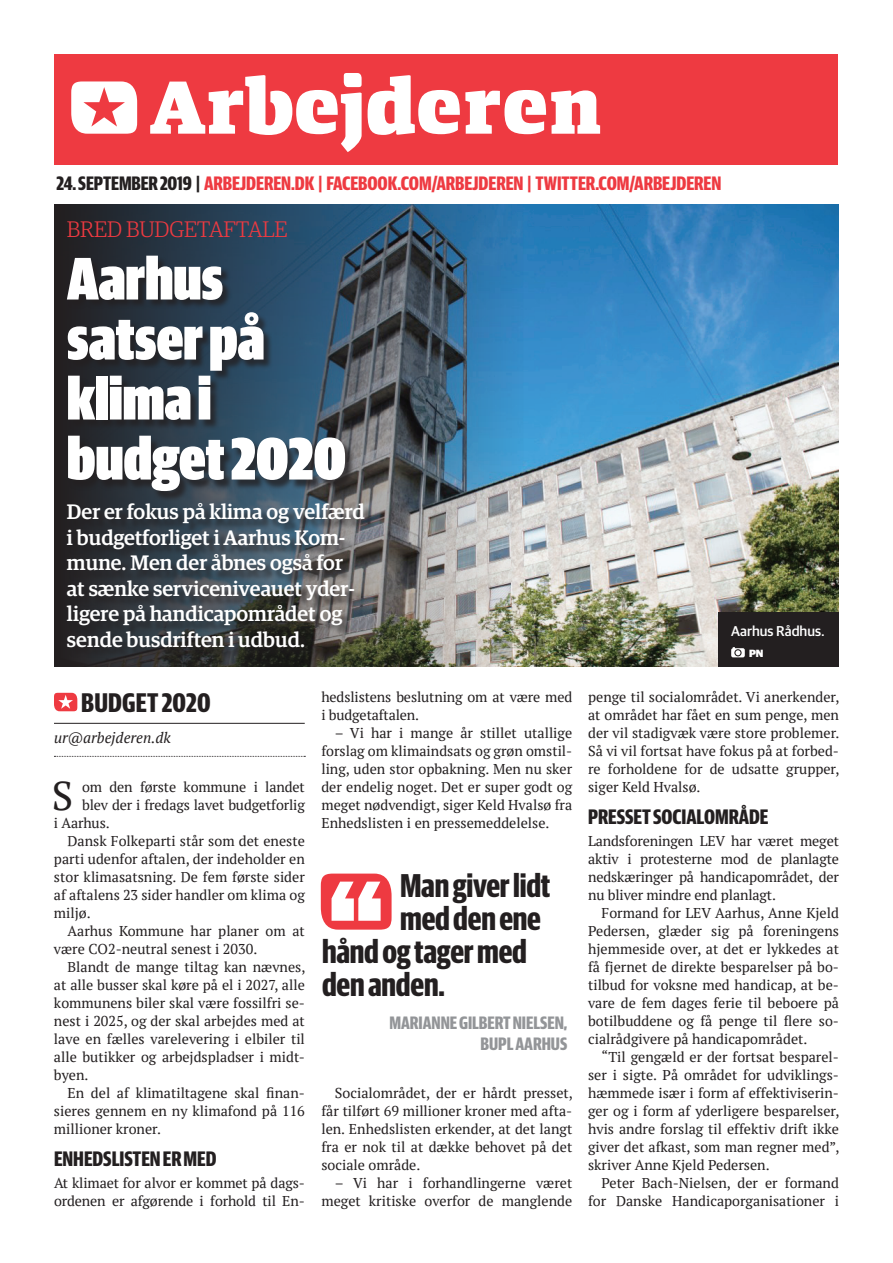
<style>
.page{position:relative;width:893px;height:1263px;background:#fff}
.page>*{position:absolute;margin:0;border:0;box-sizing:border-box;transform-origin:0 0}
.t1{font:900 60px/60px "Guardian Sans X Cond";color:#fff}
.t2{font:39.9px "PT Serif";color:#231f20}
.t3{font:700 33px "Guardian Sans X Cond";letter-spacing:-.005em;color:#231f20}
.t4{font:700 27px "Guardian Sans X Cond";letter-spacing:.01em;color:#231f20}
.t5{font:300 22.5px "Guardian Egyp";letter-spacing:-.005em;color:#ee3a41}
.t6{font:500 21px/25.5px "Guardian Egyp";color:#fff}
.t7{font:700 21px "Guardian Sans X Cond";color:#231f20}
.t8{font:700 19.5px "Guardian Sans X Cond";letter-spacing:-.005em;color:#ee3a41}
.t9{font:700 18px "Guardian Sans X Cond";color:#939598}
.t10{font:italic 15px "PT Serif";color:#231f20}
.t11{font:14.25px/18px "PT Serif";color:#231f20;text-align:justify}
.t12{font:500 14.25px "Guardian Sans";color:#fff}
.t13{font:900 10.5px "Guardian Sans";color:#fff}
.s1{color:#231f20}
</style>
<div class="page">
<img style="left:523px;top:204px;width:316px;height:463px">
<img style="left:54px;top:204px;width:469px;height:463px">
<div style="left:68px;top:257px;width:288px;height:245px;background:#231f20;opacity:.75"></div>
<div style="left:68px;top:505px;width:307px;height:153px;background:#231f20;opacity:.75"></div>
<div style="left:718px;top:613px;width:121px;height:54px;background:#231f20"></div>
<svg style="left:731px;top:647px;width:14px;height:10px"></svg>
<div style="left:54px;top:54px;width:783px;height:110px;background:#ee3a41"></div>
<svg style="left:71px;top:81px;width:66px;height:53px"></svg>
<svg style="left:368px;top:75px;width:232px;height:60px"></svg>
<svg style="left:150px;top:73px;width:212px;height:79px"></svg>
<svg style="left:321px;top:873px;width:71px;height:57px"></svg>
<hr style="left:54px;top:723px;width:251px;height:1px;background:#231f20">
<svg style="left:54px;top:756px;width:251px;height:1px"></svg>
<svg style="left:54px;top:693px;width:23px;height:18px"></svg>
<h3 class="t8" style="left:56px;top:169px;width:666px"><span class="s1">24. SEPTEMBER 2019 |</span> ARBEJDEREN.DK | FACEBOOK.COM/ARBEJDEREN | TWITTER.COM/ARBEJDEREN</h3>
<h3 class="t5" style="left:67px;top:214px;width:222px">BRED BUDGETAFTALE</h3>
<h1 class="t1" style="left:67px;top:244px;width:281px">Aarhus satser på klima i budget 2020</h1>
<h3 class="t6" style="left:67px;top:498px;width:299px">Der er fokus på klima og velfærd i budgetforliget i Aarhus Kom&shy;mune. Men der åbnes også for at sænke serviceniveauet yder&shy;ligere på handicapområdet og sende busdriften i udbud.</h3>
<p class="t12" style="left:731px;top:620px;width:95px">Aarhus Rådhus.</p>
<p class="t13" style="left:749px;top:645px;width:16px">PN</p>
<h3 class="t4" style="left:81px;top:683px;width:131px">BUDGET 2020</h3>
<p class="t11" style="left:588px;top:688px;width:253px">penge til socialområdet. Vi anerkender, at området har fået en sum penge, men der vil stadigvæk være store problemer.<br>Så vi vil fortsat have fokus på at forbed&shy;re forholdene for de udsatte grupper, siger Keld Hvalsø.</p>
<h3 class="t7" style="left:588px;top:801px;width:182px">PRESSET SOCIALOMRÅDE</h3>
<p class="t11" style="left:588px;top:832px;width:252px">Landsforeningen LEV har været meget aktiv i protesterne mod de planlagte nedskæringer på handicapområdet, der nu bliver mindre end planlagt.</p>
<p class="t11" style="left:588px;top:904px;width:252px;text-indent:13px">Formand for LEV Aarhus, Anne Kjeld Pedersen, glæder sig på foreningens hjemmeside over, at det er lykkedes at få fjernet de direkte besparelser på bo&shy;tilbud for voksne med handicap, at be&shy;vare de fem dages ferie til beboere på botilbuddene og få penge til flere so&shy;cialrådgivere på handicapområdet.</p>
<p class="t11" style="left:588px;top:1048px;width:253px;text-indent:13px">“Til gengæld er der fortsat besparel&shy;ser i sigte. På området for udviklings&shy;hæmmede især i form af effektiviserin&shy;ger og i form af yderligere besparelser, hvis andre forslag til effektiv drift ikke giver det afkast, som man regner med”, skriver Anne Kjeld Pedersen.</p>
<p class="t11" style="left:588px;top:1174px;width:252px;text-align:right">Peter Bach-Nielsen, der er formand for Danske Handicaporganisationer i</p>
<p class="t11" style="left:321px;top:688px;width:252px">hedslistens beslutning om at være med i budgetaftalen.</p>
<p class="t11" style="left:321px;top:724px;width:252px;text-indent:13px">– Vi har i mange år stillet utallige forslag om klimaindsats og grøn omstil&shy;ling, uden stor opbakning. Men nu sker der endelig noget. Det er super godt og meget nødvendigt, siger Keld Hvalsø fra Enhedslisten i en pressemeddelelse.</p>
<p class="t10" style="left:54px;top:728px;width:118px">ur@arbejderen.dk</p>
<h2 class="t2" style="left:52px;top:770px;width:23px">S</h2>
<p class="t11" style="left:82px;top:778px;width:224px">om den første kommune i landet</p>
<p class="t11" style="left:82px;top:796px;width:224px">blev der i fredags lavet budgetforlig</p>
<p class="t11" style="left:54px;top:814px;width:57px">i Aarhus.</p>
<p class="t11" style="left:67px;top:832px;width:239px">Dansk Folkeparti står som det eneste</p>
<p class="t11" style="left:54px;top:850px;width:252px">parti udenfor aftalen, der indeholder en</p>
<p class="t11" style="left:54px;top:868px;width:252px">stor klimasatsning. De fem første sider</p>
<p class="t11" style="left:54px;top:886px;width:252px">af aftalens 23 sider handler om klima og</p>
<p class="t11" style="left:54px;top:904px;width:38px">miljø.</p>
<p class="t11" style="left:67px;top:922px;width:239px">Aarhus Kommune har planer om at</p>
<p class="t11" style="left:54px;top:940px;width:205px">være CO2-neutral senest i 2030.</p>
<p class="t11" style="left:67px;top:958px;width:239px">Blandt de mange tiltag kan nævnes,</p>
<p class="t11" style="left:54px;top:976px;width:252px">at alle busser skal køre på el i 2027, alle</p>
<p class="t11" style="left:54px;top:994px;width:252px">kommunens biler skal være fossilfri se-</p>
<p class="t11" style="left:54px;top:1012px;width:252px">nest i 2025, og der skal arbejdes med at</p>
<p class="t11" style="left:54px;top:1030px;width:252px">lave en fælles varelevering i elbiler til</p>
<p class="t11" style="left:54px;top:1048px;width:252px">alle butikker og arbejdspladser i midt-</p>
<p class="t11" style="left:54px;top:1066px;width:36px">byen.</p>
<p class="t11" style="left:67px;top:1084px;width:239px">En del af klimatiltagene skal finan-</p>
<p class="t11" style="left:54px;top:1102px;width:252px">sieres gennem en ny klimafond på 116</p>
<p class="t11" style="left:54px;top:1120px;width:109px">millioner kroner.</p>
<h3 class="t7" style="left:54px;top:1143px;width:164px">ENHEDSLISTEN ER MED</h3>
<p class="t11" style="left:54px;top:1174px;width:252px">At klimaet for alvor er kommet på dags&shy;ordenen er afgørende i forhold til En-</p>
<h3 class="t3" style="left:400px;top:862px;width:152px">Man giver lidt</h3>
<h3 class="t3" style="left:400px;top:895px;width:142px">med den ene</h3>
<h3 class="t3" style="left:322px;top:928px;width:206px">hånd og tager med</h3>
<h3 class="t3" style="left:322px;top:961px;width:124px">den anden.</h3>
<p class="t9" style="left:389px;top:1009px;width:21px">Marianne</p>
<p class="t9" style="left:459px;top:1009px;width:17px">Gilbert</p>
<p class="t9" style="left:513px;top:1009px;width:17px">Nielsen</p>
<p class="t9" style="left:564px;top:1009px;width:5px">,</p>
<p class="t9" style="left:480px;top:1030px;width:54px">BUPL Aarhus</p>
<p class="t11" style="left:321px;top:1084px;width:253px;text-indent:13px">Socialområdet, der er hårdt presset, får tilført 69 millioner kroner med afta&shy;len. Enhedslisten erkender, at det langt fra er nok til at dække behovet på det sociale område.</p>
<p class="t11" style="left:321px;top:1174px;width:252px;text-align:right">– Vi har i forhandlingerne været meget kritiske overfor de manglende</p>
</div>
